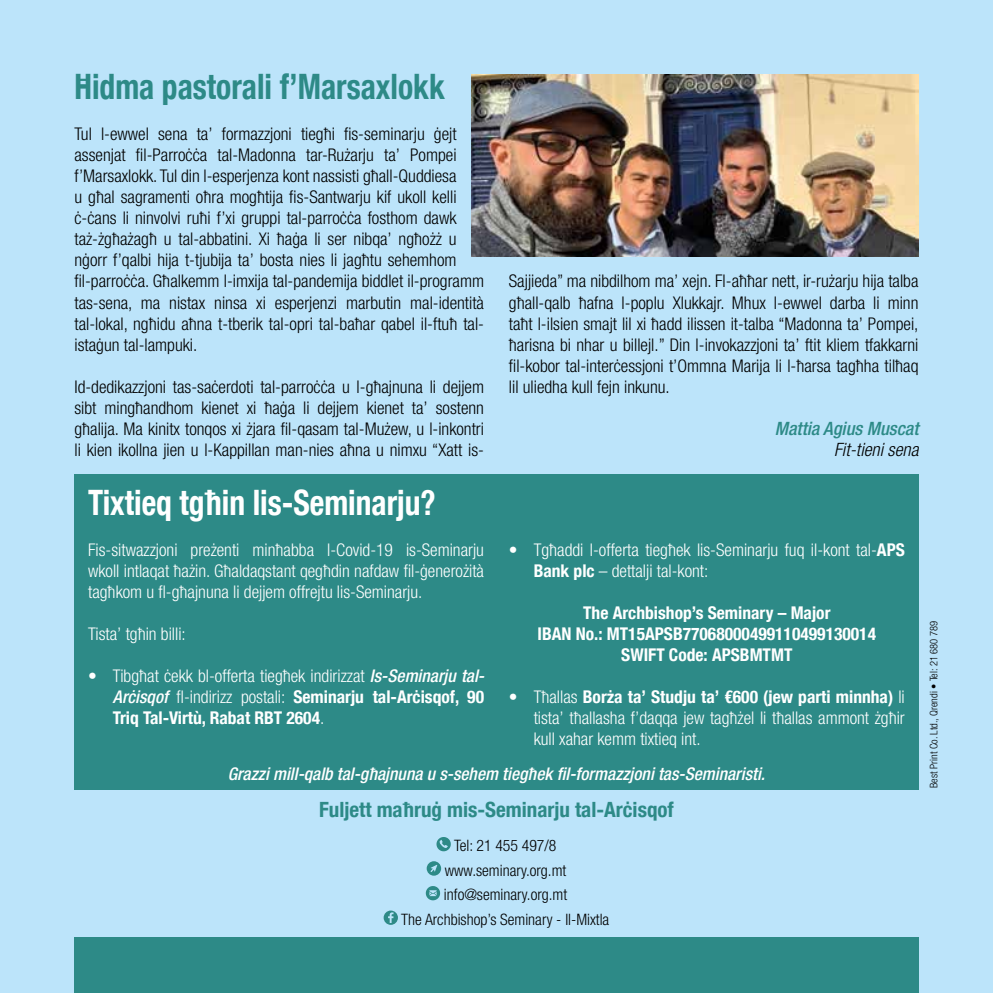
<style>
.page{position:relative;width:993px;height:993px;background:#fff}
.page>*{position:absolute;margin:0;border:0;box-sizing:border-box;transform-origin:0 0}
.t1{font:700 condensed 35px "Helvetica Neue LT Com";color:#fff;scale:.9 1}
.t2{font:700 condensed 35px "Helvetica Neue LT Com";color:#2d8a87;scale:.9 1}
.t3{font:700 condensed 21px "Helvetica Neue LT Com";color:#2d8a87}
.t4{font:italic 500 condensed 18.38px "Helvetica Neue LT Com";color:#2d8a87}
.t5{font:italic 300 condensed 18.38px "Helvetica Neue LT Com";color:#000}
.t6{font:300 condensed 17.5px/21px "Helvetica Neue LT Com";color:#000;text-align:justify}
.t7{font:300 condensed 17.5px/21px "Helvetica Neue LT Com";color:#fff;text-align:justify}
.t8{font:700 condensed 17.5px/21px "Helvetica Neue LT Com";color:#fff;text-align:center}
.t9{font:italic 500 condensed 17.5px "Helvetica Neue LT Com";color:#fff}
.t10{font:300 condensed 15.75px/24.5px "Helvetica Neue LT Com";color:#000;text-align:center}
.t11{font:300 condensed 10.5px "Helvetica Neue LT Com";color:#000}
.s1{font-weight:500;font-style:italic}
.s2{font-weight:700}
</style>
<div class="page">
<div style="left:0;top:0;width:992px;height:992px;background:#bce4fa"></div>
<div style="left:74px;top:474px;width:844px;height:315px;background:#2d8a87"></div>
<div style="left:74px;top:936px;width:844px;height:56px;background:#2d8a87"></div>
<svg style="left:436px;top:837px;width:14px;height:14px"></svg>
<svg style="left:426px;top:861px;width:15px;height:14px"></svg>
<svg style="left:425px;top:886px;width:15px;height:14px"></svg>
<svg style="left:383px;top:910px;width:15px;height:14px"></svg>
<img style="left:471px;top:74px;width:447px;height:182px">
<h1 class="t2" style="left:74px;top:66px;width:413px">Ħidma pastorali f’Marsaxlokk</h1>
<p class="t6" style="left:74px;top:123px;width:411px;text-align:left">Tul l-ewwel sena ta’ formazzjoni tiegħi fis-seminarju ġejt assenjat fil-Parroċċa tal-Madonna tar-Rużarju ta’ Pompei f’Marsaxlokk. Tul din l-esperjenza kont nassisti għall-Quddiesa<br>u għal sagramenti oħra mogħtija fis-Santwarju kif ukoll kelli ċ-ċans li ninvolvi ruħi f’xi gruppi tal-parroċċa fosthom dawk taż-żgħażagħ u tal-abbatini. Xi ħaġa li ser nibqa’ ngħożż u nġorr f’qalbi hija t-tjubija ta’ bosta nies li jagħtu sehemhom fil-parroċċa. Għalkemm l-imxija tal-pandemija biddlet il-programm tas-sena, ma nistax ninsa xi esperjenzi marbutin mal-identità tal-lokal, ngħidu aħna t-tberik tal-opri tal-baħar qabel il-ftuħ tal&shy;istaġun tal-lampuki.</p>
<p class="t6" style="left:74px;top:375px;width:411px">Id-dedikazzjoni tas-saċerdoti tal-parroċċa u l-għajnuna li dejjem sibt mingħandhom kienet xi ħaġa li dejjem kienet ta’ sostenn għalija. Ma kinitx tonqos xi żjara fil-qasam tal-Mużew, u l-inkontri li kien ikollna jien u l-Kappillan man-nies aħna u nimxu “Xatt is-</p>
<p class="t6" style="left:508px;top:270px;width:411px">Sajjieda” ma nibdilhom ma’ xejn. Fl-aħħar nett, ir-rużarju hija talba għall-qalb ħafna l-poplu Xlukkajr. Mhux l-ewwel darba li minn taħt l-ilsien smajt lil xi ħadd ilissen it-talba “Madonna ta’ Pompei, ħarisna bi nhar u billejl.” Din l-invokazzjoni ta’ ftit kliem tfakkarni fil-kobor tal-interċessjoni t’Ommna Marija li l-ħarsa tagħha tilħaq lil uliedha kull fejn inkunu.</p>
<p class="t4" style="left:774px;top:417px;width:145px">Mattia Agius Muscat</p>
<p class="t5" style="left:833px;top:438px;width:86px">Fit-tieni sena</p>
<h1 class="t1" style="left:88px;top:481px;width:387px">Tixtieq tgħin lis-Seminarju?</h1>
<p class="t7" style="left:88px;top:539px;width:397px">Fis-sitwazzjoni preżenti minħabba l-Covid-19 is-Seminarju wkoll intlaqat ħażin. Għaldaqstant qegħdin nafdaw fil-ġenerożità tagħkom u fl-għajnuna li dejjem offrejtu lis-Seminarju.</p>
<p class="t7" style="left:88px;top:623px;width:99px">Tista’ tgħin billi:</p>
<p class="t7" style="left:113px;top:665px;width:373px;text-indent:-25px">• Tibgħat ċekk bl-offerta tiegħek indirizzat <span class="s1">Is-Seminarju tal-Arċisqof</span> fl-indirizz postali: <span class="s2">Seminarju tal-Arċisqof, 90<br>Triq Tal-Virtù, Rabat RBT 2604</span>.</p>
<p class="t7" style="left:533px;top:539px;width:372px;text-indent:-25px">• Tgħaddi l-offerta tiegħek lis-Seminarju fuq il-kont tal-<span class="s2">APS<br>Bank plc</span> – dettalji tal-kont:</p>
<p class="t8" style="left:537px;top:602px;width:340px">The Archbishop’s Seminary – Major<br>IBAN No.: MT15APSB77068000499110499130014<br>SWIFT Code: APSBMTMT</p>
<p class="t7" style="left:533px;top:686px;width:372px;text-indent:-25px">• Tħallas <span class="s2">Borża ta’ Studju ta’ €600 (jew parti minnha)</span> li tista’ tħallasha f’daqqa jew tagħżel li tħallas ammont żgħir kull xahar kemm tixtieq int.</p>
<p class="t9" style="left:228px;top:762px;width:538px">Grazzi mill-qalb tal-għajnuna u s-sehem tiegħek fil-formazzjoni tas-Seminaristi.</p>
<p class="t3" style="left:319px;top:796px;width:356px">Fuljett maħruġ mis-Seminarju tal-Arċisqof</p>
<p class="t10" style="left:401px;top:833px;width:210px">Tel: 21 455 497/8 www.seminary.org.mt info@seminary.org.mt<br>The Archbishop’s Seminary - Il-Mixtla</p>
<p class="t11" style="left:927px;top:787px;width:168px;rotate:-90deg">Best Print Co. Ltd., Qrendi • Tel: 21 680 789</p>
</div>
